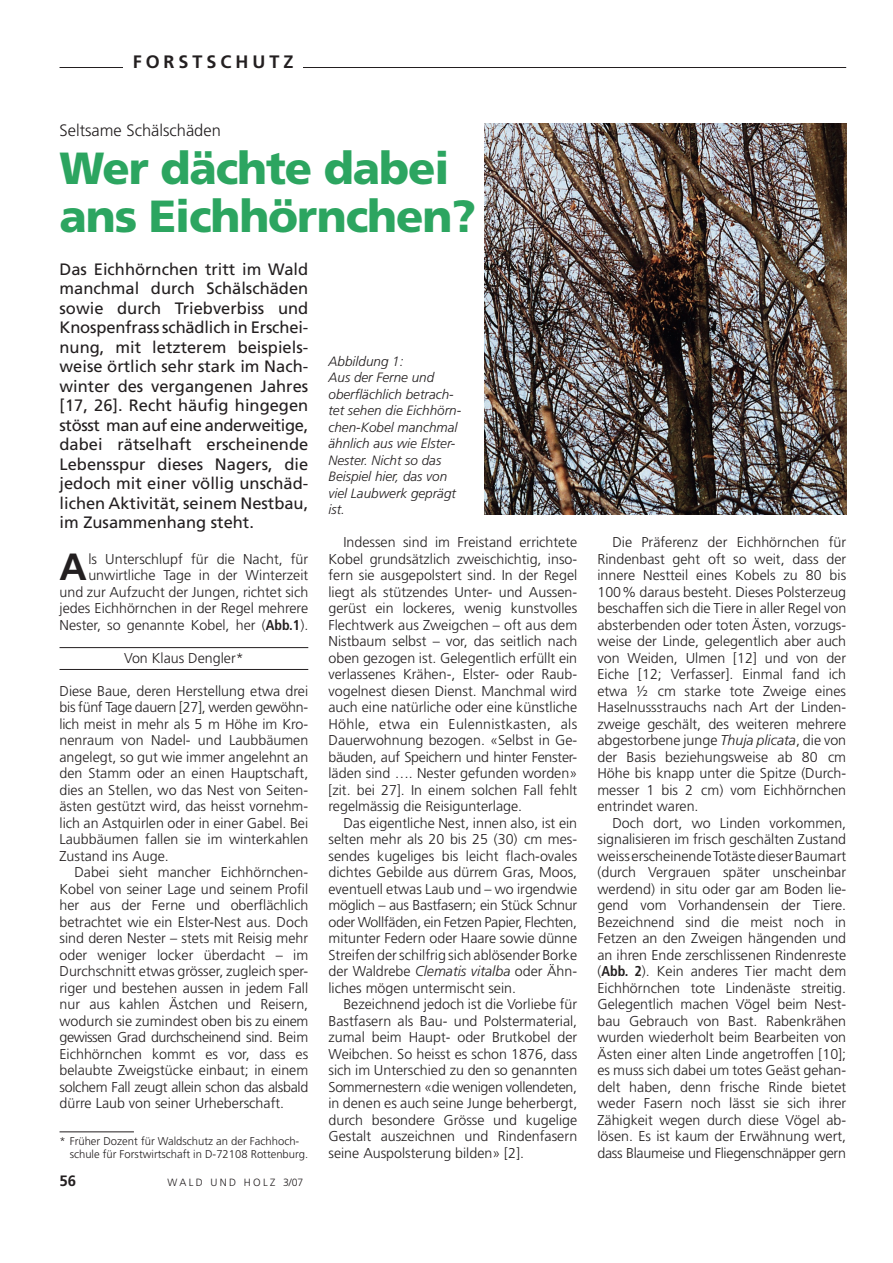
<style>
.page{position:relative;width:893px;height:1263px;background:#fff}
.page>*{position:absolute;margin:0;border:0;box-sizing:border-box;transform-origin:0 0}
.WH_30pt_Titel{font:900 45px/48px "Frutiger LT Std";letter-spacing:-.025em;color:#2ca560}
.WH_GS_Initial{font:700 37.95px "Frutiger LT Std";color:#231f20}
.Rubriktitel_li{font:700 18px "Frutiger LT Std";letter-spacing:.22em;color:#231f20}
.WH_11pt_Vorspann{font:16.5px/19.5px "Frutiger LT Std";color:#231f20;text-align:justify}
.WH_11pt_Hinweis{font:300 16.5px "Frutiger LT Std";color:#231f20}
.t1{font:700 15px "Frutiger LT Std";color:#231f20}
.WH_GS{font:300 14.25px/16.5px "Frutiger LT Std";color:#231f20;text-align:justify}
.WH_GS_Initial-2{font:300 14.25px/16.5px "Frutiger LT Std";color:#231f20;text-align:right}
.WH_Autor{font:300 14.25px "Frutiger LT Std";color:#231f20}
.WH_Legende{font:italic 300 13.5px/16.5px "Frutiger LT Std";color:#231f20}
.WH_Fussnote{font:300 11.25px/12.8px "Frutiger LT Std";color:#231f20}
.t2{font:300 10.5px "Frutiger LT Std";letter-spacing:.225em;color:#231f20}
.s1{font-style:italic}
.s2{font-weight:700;font-stretch:condensed}
</style>
<div class="page">
<hr style="left:60px;top:67px;width:786px;height:1px;background:#231f20">
<div style="left:123px;top:55px;width:180px;height:21px;background:#fff"></div>
<img style="left:485px;top:123px;width:361px;height:391px">
<hr style="left:60px;top:1131px;width:74px;height:1px;background:#231f20">
<hr style="left:60px;top:647px;width:248px;height:1px;background:#231f20">
<hr style="left:60px;top:669px;width:248px;height:1px;background:#231f20">
<p class="Rubriktitel_li" style="left:133px;top:51px;width:162px">FORSTS CHUT Z</p>
<p class="WH_11pt_Hinweis" style="left:60px;top:121px;width:163px">Seltsame Schälschäden</p>
<p class="WH_30pt_Titel" style="left:60px;top:144px;width:418px">Wer dächte dabei ans Eichhörnchen?</p>
<p class="WH_11pt_Vorspann" style="left:60px;top:260px;width:250px">Das Eichhörnchen tritt im Wald manchmal durch Schälschäden sowie durch Triebverbiss und Knospenfrass schädlich in Erschei&shy;nung, mit letzterem beispiels&shy;weise örtlich sehr stark im Nach&shy;winter des vergangenen Jahres [17, 26]. Recht häufig hingegen stösst man auf eine anderweitige, dabei rätselhaft erscheinende Lebensspur dieses Nagers, die jedoch mit einer völlig unschäd&shy;lichen Aktivität, seinem Nestbau, im Zusammenhang steht.</p>
<p class="WH_GS_Initial" style="left:60px;top:545px;width:29px">A</p>
<p class="WH_Legende" style="left:328px;top:353px;width:77px">Abbildung 1:</p>
<p class="WH_Legende" style="left:328px;top:369px;width:134px">Aus der Ferne und oberflächlich betrach&shy;tet sehen die Eichhörn&shy;chen-Kobel manchmal ähnlich aus wie Elster-<br>Nester. Nicht so das<br>Beispiel hier, das von viel Laubwerk geprägt ist.</p>
<p class="WH_GS" style="left:328px;top:534px;width:250px;text-indent:15px">Indessen sind im Freistand errichtete Kobel grundsätzlich zweischichtig, inso&shy;fern sie ausgepolstert sind. In der Regel liegt als stützendes Unter- und Aussen&shy;gerüst ein lockeres, wenig kunstvolles Flechtwerk aus Zweigchen – oft aus dem Nistbaum selbst – vor, das seitlich nach oben gezogen ist. Gelegentlich erfüllt ein verlassenes Krähen-, Elster- oder Raub&shy;vogelnest diesen Dienst. Manchmal wird auch eine natürliche oder eine künstliche Höhle, etwa ein Eulennistkasten, als Dauerwohnung bezogen. «Selbst in Ge&shy;bäuden, auf Speichern und hinter Fenster&shy;läden sind …. Nester gefunden worden» [zit. bei 27]. In einem solchen Fall fehlt regelmässig die Reisigunterlage.</p>
<p class="WH_GS" style="left:328px;top:815px;width:250px;text-indent:15px">Das eigentliche Nest, innen also, ist ein selten mehr als 20 bis 25 (30) cm mes&shy;sendes kugeliges bis leicht flach-ovales dichtes Gebilde aus dürrem Gras, Moos, eventuell etwas Laub und – wo irgendwie möglich – aus Bastfasern; ein Stück Schnur oder Wollfäden, ein Fetzen Papier, Flechten, mitunter Federn oder Haare sowie dünne Streifen der schilfrig sich ablösender Borke der Waldrebe <span class="s1">Clematis vitalba</span> oder Ähn&shy;liches mögen untermischt sein.</p>
<p class="WH_GS" style="left:328px;top:996px;width:250px;text-indent:15px">Bezeichnend jedoch ist die Vorliebe für Bastfasern als Bau- und Polstermaterial, zumal beim Haupt- oder Brutkobel der Weibchen. So heisst es schon 1876, dass sich im Unterschied zu den so genannten Sommernestern «die wenigen vollendeten, in denen es auch seine Junge beherbergt, durch besondere Grösse und kugelige Gestalt auszeichnen und Rindenfasern seine Auspolsterung bilden» [2].</p>
<p class="WH_GS_Initial-2" style="left:60px;top:551px;width:250px">ls Unterschlupf für die Nacht, für unwirtliche Tage in der Winterzeit<br>und zur Aufzucht der Jungen, richtet sich jedes Eichhörnchen in der Regel mehrere Nester, so genannte Kobel, her (<span class="s2">Abb.1</span>).</p>
<p class="WH_Autor" style="left:124px;top:650px;width:121px">Von Klaus Dengler*</p>
<p class="WH_GS_Initial-2" style="left:60px;top:683px;width:250px;text-align:justify">Diese Baue, deren Herstellung etwa drei bis fünf Tage dauern [27], werden gewöhn&shy;lich meist in mehr als 5 m Höhe im Kro&shy;nenraum von Nadel- und Laubbäumen angelegt, so gut wie immer angelehnt an den Stamm oder an einen Hauptschaft, dies an Stellen, wo das Nest von Seiten&shy;ästen gestützt wird, das heisst vornehm&shy;lich an Astquirlen oder in einer Gabel. Bei Laubbäumen fallen sie im winterkahlen Zustand ins Auge.</p>
<p class="WH_GS" style="left:60px;top:864px;width:250px;text-indent:15px">Dabei sieht mancher Eichhörnchen-Kobel von seiner Lage und seinem Profil her aus der Ferne und oberflächlich betrachtet wie ein Elster-Nest aus. Doch sind deren Nester – stets mit Reisig mehr oder weniger locker überdacht – im Durchschnitt etwas grösser, zugleich sper&shy;riger und bestehen aussen in jedem Fall nur aus kahlen Ästchen und Reisern, wodurch sie zumindest oben bis zu einem gewissen Grad durchscheinend sind. Beim Eichhörnchen kommt es vor, dass es belaubte Zweigstücke einbaut; in einem solchem Fall zeugt allein schon das alsbald dürre Laub von seiner Urheberschaft.</p>
<p class="WH_Fussnote" style="left:70px;top:1135px;width:240px;text-indent:-10px">* Früher Dozent für Waldschutz an der Fachhoch&shy;schule für Forstwirtschaft in D-72108 Rottenburg.</p>
<p class="t1" style="left:60px;top:1171px;width:18px">56</p>
<p class="t2" style="left:168px;top:1176px;width:137px">WALD UND HOLZ 3/07</p>
<p class="WH_GS" style="left:597px;top:534px;width:250px;text-indent:15px">Die Präferenz der Eichhörnchen für Rindenbast geht oft so weit, dass der innere Nestteil eines Kobels zu 80 bis 100% daraus besteht. Dieses Polsterzeug beschaffen sich die Tiere in aller Regel von absterbenden oder toten Ästen, vorzugs&shy;weise der Linde, gelegentlich aber auch von Weiden, Ulmen [12] und von der Eiche [12; Verfasser]. Einmal fand ich etwa ½ cm starke tote Zweige eines Haselnussstrauchs nach Art der Linden&shy;zweige geschält, des weiteren mehrere abgestorbene junge <span class="s1">Thuja plicata</span>, die von der Basis beziehungsweise ab 80 cm Höhe bis knapp unter die Spitze (Durch&shy;messer 1 bis 2 cm) vom Eichhörnchen entrindet waren.</p>
<p class="WH_GS" style="left:597px;top:815px;width:250px;text-indent:15px">Doch dort, wo Linden vorkommen, signalisieren im frisch geschälten Zustand weiss erscheinende Totäste dieser Baumart (durch Vergrauen später unscheinbar werdend) in situ oder gar am Boden lie&shy;gend vom Vorhandensein der Tiere.<br>Bezeichnend sind die meist noch in Fetzen an den Zweigen hängenden und an ihren Ende zerschlissenen Rindenreste (<span class="s2">Abb. 2</span>). Kein anderes Tier macht dem Eichhörnchen tote Lindenäste streitig.<br>Gelegentlich machen Vögel beim Nest&shy;bau Gebrauch von Bast. Rabenkrähen wurden wiederholt beim Bearbeiten von Ästen einer alten Linde angetroffen [10]; es muss sich dabei um totes Geäst gehan&shy;delt haben, denn frische Rinde bietet weder Fasern noch lässt sie sich ihrer Zähigkeit wegen durch diese Vögel ab&shy;lösen. Es ist kaum der Erwähnung wert, dass Blaumeise und Fliegenschnäpper gern</p>
</div>
